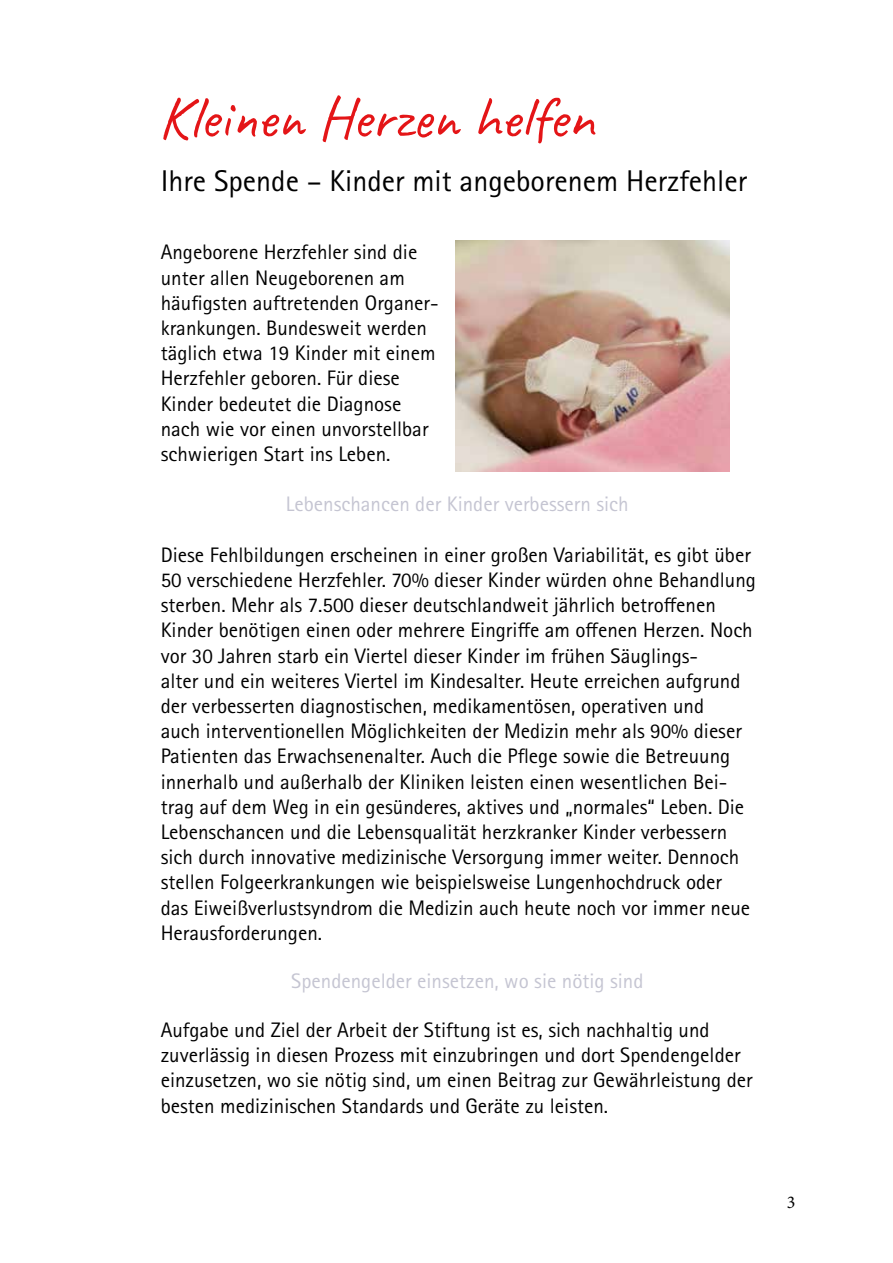
<style>
.page{position:relative;width:893px;height:1263px;background:#fff}
.page>*{position:absolute;margin:0;border:0;box-sizing:border-box;transform-origin:0 0}
.t1{font:60px "Caveat";color:#e41517}
.t2{font:30px "Rotis Sans Serif Pro";color:#000}
.t3{font:21px/25.2px "Rotis Sans Serif Pro";color:#000}
.t4{font:21px "Rotis Sans Serif Pro";color:#c5c5d2}
.t5{font:18px "Minion Pro";color:#000}
</style>
<div class="page">
<img style="left:455px;top:240px;width:275px;height:232px">
<h1 class="t1" style="left:159px;top:80px;width:437px">Kleinen Herzen helfen</h1>
<h2 class="t2" style="left:161px;top:163px;width:588px">Ihre Spende – Kinder mit angeborenem Herzfehler</h2>
<p class="t3" style="left:161px;top:240px;width:279px">Angeborene Herzfehler sind die unter allen Neugeborenen am häufigsten auftretenden Organer&shy;krankungen. Bundesweit werden täglich etwa 19 Kinder mit einem<br>Herzfehler geboren. Für diese<br>Kinder bedeutet die Diagnose nach wie vor einen unvorstellbar schwierigen Start ins Leben.</p>
<p class="t4" style="left:286px;top:492px;width:344px">Lebenschancen der Kinder verbessern sich</p>
<p class="t3" style="left:161px;top:542px;width:597px">Diese Fehlbildungen erscheinen in einer großen Variabilität, es gibt über 50 verschiedene Herzfehler. 70% dieser Kinder würden ohne Behandlung sterben. Mehr als 7.500 dieser deutschlandweit jährlich betroffenen Kinder benötigen einen oder mehrere Eingriffe am offenen Herzen. Noch vor 30 Jahren starb ein Viertel dieser Kinder im frühen Säuglings-<br>alter und ein weiteres Viertel im Kindesalter. Heute erreichen aufgrund der verbesserten diagnostischen, medikamentösen, operativen und<br>auch interventionellen Möglichkeiten der Medizin mehr als 90% dieser Patienten das Erwachsenenalter. Auch die Pflege sowie die Betreuung innerhalb und außerhalb der Kliniken leisten einen wesentlichen Bei&shy;trag auf dem Weg in ein gesünderes, aktives und „normales“ Leben. Die Lebenschancen und die Lebensqualität herzkranker Kinder verbessern sich durch innovative medizinische Versorgung immer weiter. Dennoch stellen Folgeerkrankungen wie beispielsweise Lungenhochdruck oder<br>das Eiweißverlustsyndrom die Medizin auch heute noch vor immer neue Herausforderungen.</p>
<p class="t4" style="left:291px;top:969px;width:354px">Spendengelder einsetzen, wo sie nötig sind</p>
<p class="t3" style="left:161px;top:1017px;width:594px">Aufgabe und Ziel der Arbeit der Stiftung ist es, sich nachhaltig und zuverlässig in diesen Prozess mit einzubringen und dort Spendengelder einzusetzen, wo sie nötig sind, um einen Beitrag zur Gewährleistung der besten medizinischen Standards und Geräte zu leisten.</p>
<p class="t5" style="left:787px;top:1190px;width:10px">3</p>
</div>
